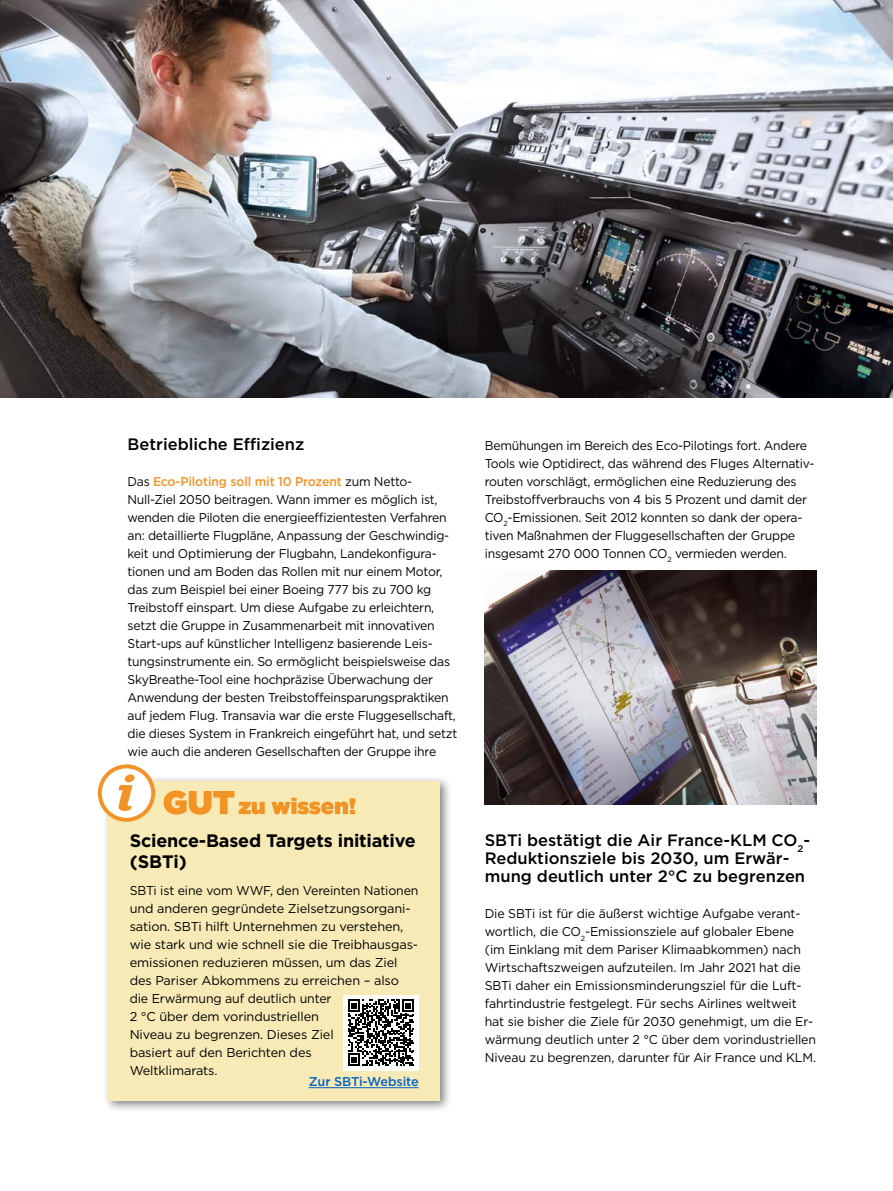
<style>
.page{position:relative;width:893px;height:1191px;background:#fff}
.page>*{position:absolute;margin:0;border:0;box-sizing:border-box;transform-origin:0 0}
.t1{font:700 18px/21px "Gotham";letter-spacing:-.01em;color:#000}
.t2{font:500 16.5px/18px "Gotham";color:#000}
.t3{font:12.75px/18px "Gotham";letter-spacing:-.02em;color:#000;scale:.96 1}
.t4{font:12.75px/18px "Gotham";letter-spacing:-.02em;color:#000}
.t5{font:500 12.75px "Gotham";letter-spacing:-.01em;color:#0563c1}
.s1{font-weight:500;color:#f39325}
</style>
<div class="page">
<img style="left:485px;top:570px;width:331px;height:234px">
<img style="left:0;top:0;width:893px;height:397px">
<div style="left:102px;top:775px;width:350px;height:338px;background:#000;opacity:.5"></div>
<div style="left:108px;top:781px;width:332px;height:319px;background:#f7eab7"></div>
<svg style="left:164px;top:790px;width:191px;height:24px"></svg>
<svg style="left:98px;top:764px;width:57px;height:58px"></svg>
<div style="left:343px;top:994px;width:76px;height:76px;background:#fff"></div>
<svg style="left:348px;top:999px;width:66px;height:66px"></svg>
<hr style="left:309px;top:1087px;width:110px;height:1px;background:#0563c1">
<p class="t2" style="left:128px;top:435px;width:178px">Betriebliche Effizienz</p>
<p class="t3" style="left:128px;top:472px;width:345px">Das <span class="s1">Eco-Piloting soll mit 10 Prozent</span> zum Netto-Null-Ziel 2050 beitragen. Wann immer es möglich ist, wenden die Piloten die energieeffizientesten Verfahren an: detaillierte Flugpläne, Anpassung der Geschwindig&shy;keit und Optimierung der Flugbahn, Landekonfigura&shy;tionen und am Boden das Rollen mit nur einem Motor, das zum Beispiel bei einer Boeing 777 bis zu 700 kg Treibstoff einspart. Um diese Aufgabe zu erleichtern, setzt die Gruppe in Zusammenarbeit mit innovativen Start-ups auf künstlicher Intelligenz basierende Leis&shy;tungsinstrumente ein. So ermöglicht beispielsweise das SkyBreathe-Tool eine hochpräzise Überwachung der Anwendung der besten Treibstoffeinsparungspraktiken auf jedem Flug. Transavia war die erste Fluggesellschaft, die dieses System in Frankreich eingeführt hat, und setzt wie auch die anderen Gesellschaften der Gruppe ihre</p>
<p class="t3" style="left:485px;top:436px;width:343px">Bemühungen im Bereich des Eco-Pilotings fort. Andere Tools wie Optidirect, das während des Fluges Alternativ&shy;routen vorschlägt, ermöglichen eine Reduzierung des Treibstoffverbrauchs von 4 bis 5 Prozent und damit der CO<sub>2</sub>-Emissionen. Seit 2012 konnten so dank der opera&shy;tiven Maßnahmen der Fluggesellschaften der Gruppe insgesamt 270 000 Tonnen CO<sub>2</sub> vermieden werden.</p>
<h1 class="t1" style="left:130px;top:830px;width:288px">Science-Based Targets initiative (SBTi)</h1>
<p class="t4" style="left:130px;top:881px;width:290px">SBTi ist eine vom WWF, den Vereinten Nationen und anderen gegründete Zielsetzungsorgani&shy;sation. SBTi hilft Unternehmen zu verstehen, wie stark und wie schnell sie die Treibhausgas&shy;emissionen reduzieren müssen, um das Ziel des Pariser Abkommens zu erreichen – also die Erwärmung auf deutlich unter<br>2 °C über dem vorindustriellen<br>Niveau zu begrenzen. Dieses Ziel<br>basiert auf den Berichten des<br>Weltklimarats.</p>
<p class="t5" style="left:309px;top:1073px;width:112px">Zur SBTi-Website</p>
<p class="t2" style="left:485px;top:831px;width:327px">SBTi bestätigt die Air France-KLM CO<sub>2</sub>-<br>Reduktionsziele bis 2030, um Erwär&shy;mung deutlich unter 2°C zu begrenzen</p>
<p class="t4" style="left:485px;top:904px;width:333px">Die SBTi ist für die äußerst wichtige Aufgabe verant&shy;wortlich, die CO<sub>2</sub>-Emissionsziele auf globaler Ebene (im Einklang mit dem Pariser Klimaabkommen) nach Wirtschaftszweigen aufzuteilen. Im Jahr 2021 hat die SBTi daher ein Emissionsminderungsziel für die Luft&shy;fahrtindustrie festgelegt. Für sechs Airlines weltweit hat sie bisher die Ziele für 2030 genehmigt, um die Er&shy;wärmung deutlich unter 2 °C über dem vorindustriellen Niveau zu begrenzen, darunter für Air France und KLM.</p>
</div>
